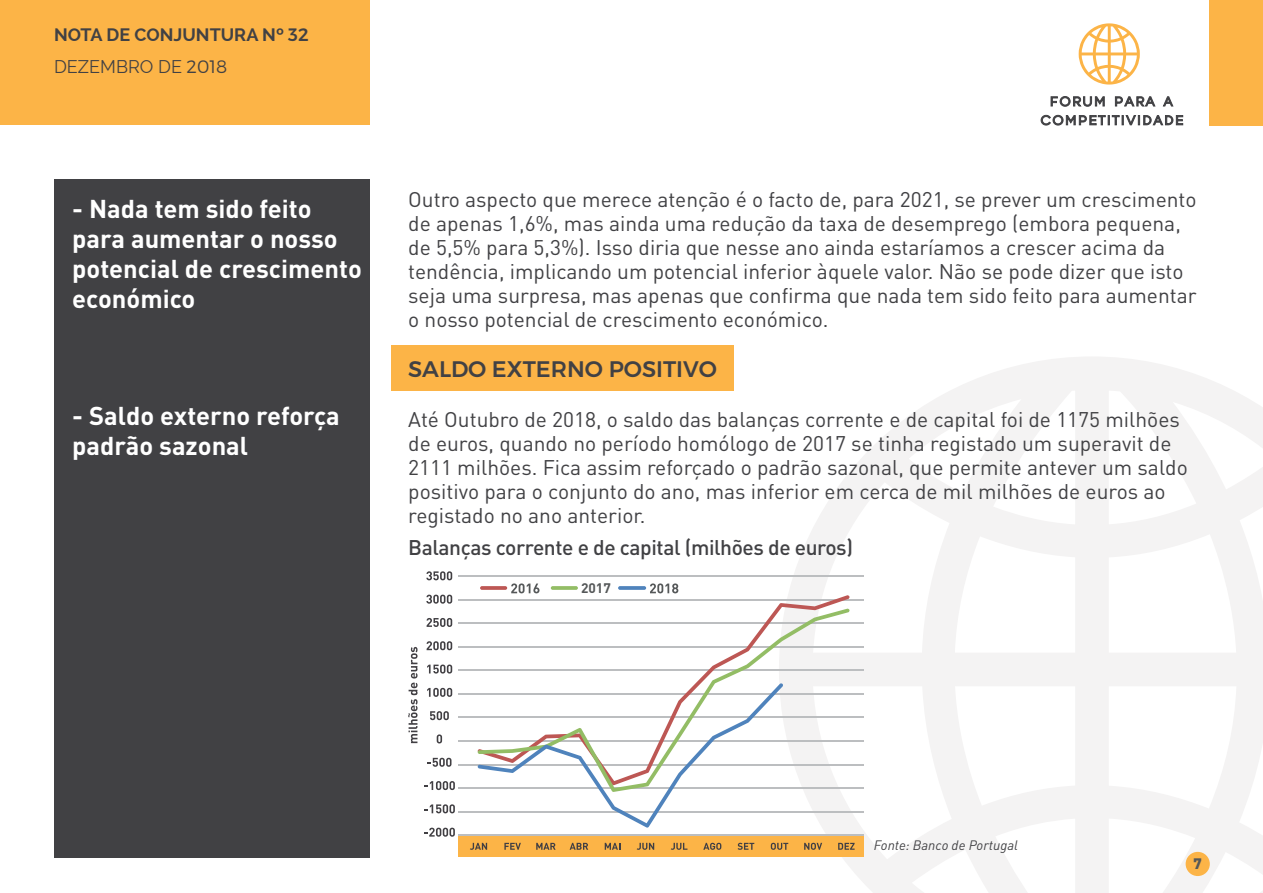
<style>
.page{position:relative;width:1263px;height:893px;background:#fff}
.page>*{position:absolute;margin:0;border:0;box-sizing:border-box;transform-origin:0 0}
.t1{font:700 25.5px/30px "DIN Pro";color:#fff}
.t2{font:500 22.5px "Montserrat";color:#414144}
.t3{font:21px/24px "DIN Pro";color:#414144}
.t4{font:500 21px "DIN Pro";letter-spacing:-.02em;color:#414144}
.t5{font:700 18px/32px "Raleway";color:#414144}
.t6{font:900 15px "DIN Pro";color:#555859}
.t7{font:700 13.65px "DIN Pro";color:#555859}
.t8{font:italic 13.5px "DIN";color:#414144}
.s1{font-family:"Montserrat";font-weight:500}
.s2{font-weight:400}
.s3{font-family:"Montserrat";font-weight:300}
</style>
<div class="page">
<div style="left:54px;top:179px;width:316px;height:678px;background:#414144"></div>
<svg style="left:779px;top:357px;width:484px;height:536px"></svg>
<div style="left:0;top:0;width:370px;height:125px;background:#fcb447"></div>
<div style="left:1210px;top:0;width:53px;height:125px;background:#fcb447"></div>
<svg style="left:1079px;top:23px;width:61px;height:62px"></svg>
<svg style="left:1050px;top:96px;width:55px;height:11px"></svg>
<svg style="left:1115px;top:96px;width:41px;height:11px"></svg>
<svg style="left:1162px;top:96px;width:12px;height:11px"></svg>
<svg style="left:1040px;top:114px;width:143px;height:12px"></svg>
<div style="left:1185px;top:852px;width:25px;height:24px;background:#fcb447;border-radius:50%"></div>
<div style="left:391px;top:346px;width:342px;height:45px;background:#fcb447"></div>
<hr style="left:459px;top:764px;width:405px;height:1px;background:#bcbec0">
<hr style="left:459px;top:717px;width:405px;height:1px;background:#bcbec0">
<hr style="left:459px;top:740px;width:405px;height:1px;background:#bcbec0">
<hr style="left:459px;top:670px;width:405px;height:1px;background:#bcbec0">
<hr style="left:459px;top:787px;width:405px;height:2px;background:#bcbec0">
<hr style="left:459px;top:693px;width:405px;height:1px;background:#bcbec0">
<hr style="left:459px;top:646px;width:405px;height:1px;background:#bcbec0">
<hr style="left:459px;top:623px;width:405px;height:1px;background:#bcbec0">
<hr style="left:459px;top:599px;width:405px;height:1px;background:#bcbec0">
<hr style="left:459px;top:576px;width:405px;height:1px;background:#bcbec0">
<div style="left:459px;top:835px;width:405px;height:21px;background:#fcb447"></div>
<hr style="left:459px;top:811px;width:405px;height:1px;background:#bcbec0">
<hr style="left:459px;top:834px;width:405px;height:2px;background:#bcbec0">
<svg style="left:470px;top:843px;width:17px;height:7px"></svg>
<svg style="left:504px;top:843px;width:17px;height:7px"></svg>
<svg style="left:536px;top:843px;width:20px;height:7px"></svg>
<svg style="left:637px;top:843px;width:17px;height:7px"></svg>
<svg style="left:671px;top:843px;width:16px;height:7px"></svg>
<svg style="left:703px;top:843px;width:18px;height:7px"></svg>
<svg style="left:737px;top:843px;width:17px;height:7px"></svg>
<svg style="left:771px;top:843px;width:17px;height:7px"></svg>
<svg style="left:804px;top:843px;width:18px;height:7px"></svg>
<svg style="left:838px;top:843px;width:17px;height:7px"></svg>
<svg style="left:570px;top:843px;width:18px;height:7px"></svg>
<svg style="left:605px;top:843px;width:15px;height:7px"></svg>
<svg style="left:426px;top:571px;width:26px;height:9px"></svg>
<svg style="left:426px;top:595px;width:26px;height:9px"></svg>
<svg style="left:427px;top:618px;width:25px;height:9px"></svg>
<svg style="left:427px;top:641px;width:25px;height:9px"></svg>
<svg style="left:427px;top:664px;width:25px;height:10px"></svg>
<svg style="left:427px;top:688px;width:25px;height:9px"></svg>
<svg style="left:430px;top:711px;width:19px;height:9px"></svg>
<svg style="left:437px;top:734px;width:5px;height:9px"></svg>
<svg style="left:427px;top:758px;width:24px;height:9px"></svg>
<svg style="left:424px;top:781px;width:31px;height:9px"></svg>
<svg style="left:424px;top:804px;width:31px;height:9px"></svg>
<svg style="left:424px;top:828px;width:31px;height:9px"></svg>
<svg style="left:408px;top:647px;width:9px;height:96px"></svg>
<svg style="left:480px;top:586px;width:27px;height:4px"></svg>
<svg style="left:511px;top:583px;width:28px;height:10px"></svg>
<hr style="left:551px;top:586px;width:27px;height:4px;background:#99c06e;border-radius:2px">
<svg style="left:618px;top:586px;width:28px;height:4px"></svg>
<svg style="left:650px;top:583px;width:28px;height:10px"></svg>
<svg style="left:477px;top:595px;width:373px;height:173px"></svg>
<svg style="left:478px;top:608px;width:372px;height:184px"></svg>
<svg style="left:478px;top:683px;width:305px;height:145px"></svg>
<p class="t5" style="left:54px;top:19px;width:256px">NOTA DE CONJUNTURA Nº <span class="s1">32<br></span><span class="s2">DEZEMBRO DE</span> <span class="s3">2018</span></p>
<p class="t1" style="left:72px;top:193px;width:291px">- Nada tem sido feito para aumentar o nosso potencial de crescimento económico</p>
<p class="t1" style="left:72px;top:400px;width:269px">- Saldo externo reforça padrão sazonal</p>
<p class="t3" style="left:408px;top:186px;width:790px">Outro aspecto que merece atenção é o facto de, para 2021, se prever um crescimento de apenas 1,6%, mas ainda uma redução da taxa de desemprego (embora pequena, de 5,5% para 5,3%). Isso diria que nesse ano ainda estaríamos a crescer acima da tendência, implicando um potencial inferior àquele valor. Não se pode dizer que isto seja uma surpresa, mas apenas que confirma que nada tem sido feito para aumentar o nosso potencial de crescimento económico.</p>
<p class="t2" style="left:408px;top:355px;width:310px">SALDO EXTERNO POSITIVO</p>
<p class="t3" style="left:408px;top:406px;width:781px">Até Outubro de 2018, o saldo das balanças corrente e de capital foi de 1175 milhões de euros, quando no período homólogo de 2017 se tinha registado um superavit de 2111 milhões. Fica assim reforçado o padrão sazonal, que permite antever um saldo positivo para o conjunto do ano, mas inferior em cerca de mil milhões de euros ao registado no ano anterior.</p>
<p class="t4" style="left:408px;top:534px;width:446px">Balanças corrente e de capital (milhões de euros)</p>
<p class="t7" style="left:581px;top:579px;width:31px">2017</p>
<p class="t8" style="left:874px;top:837px;width:146px">Fonte: Banco de Portugal</p>
<p class="t6" style="left:1193px;top:853px;width:10px">7</p>
</div>
